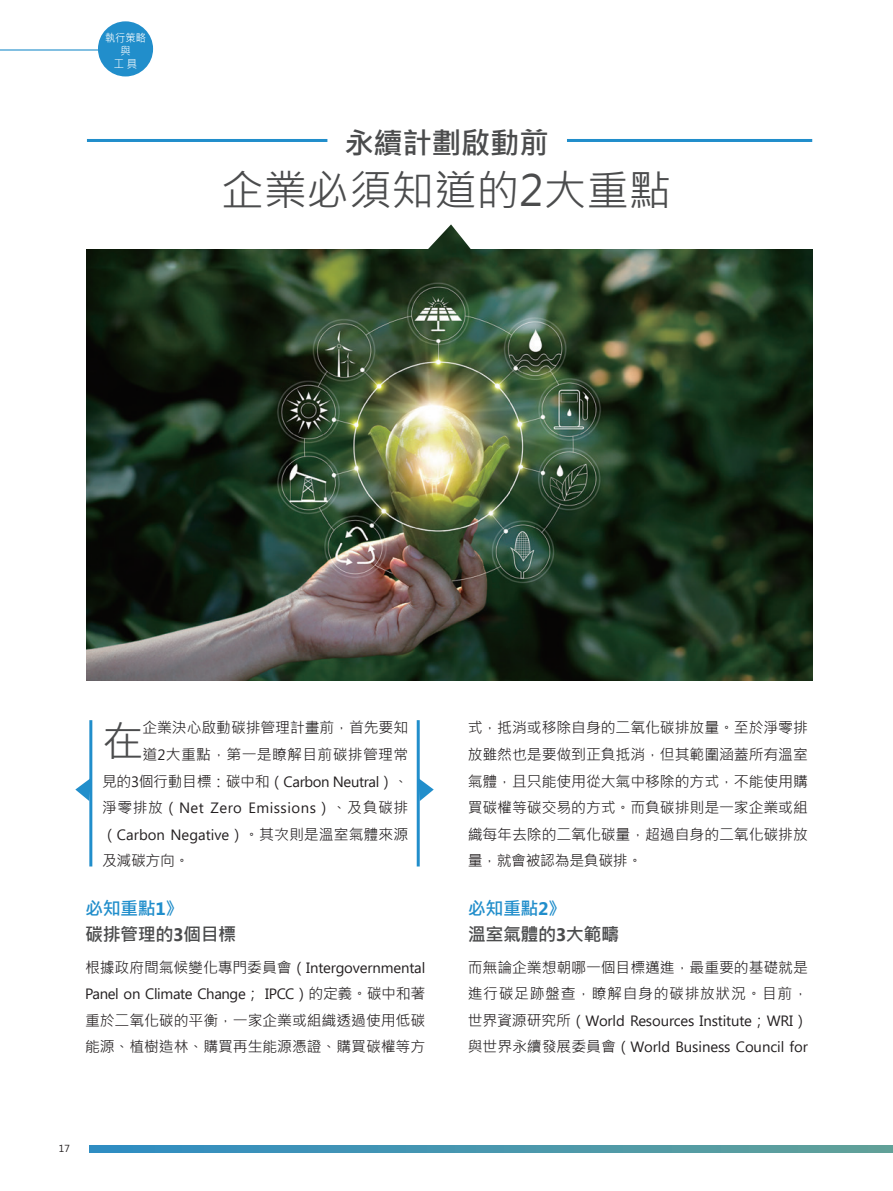
<style>
.page{position:relative;width:893px;height:1191px;background:#fff}
.page>*{position:absolute;margin:0;border:0;box-sizing:border-box;transform-origin:0 0}
.t1{font:42.45px "Microsoft Jheng Hei";color:#4b4c4d}
.t2{font:41.4px "Microsoft Jheng Hei";color:#4b4c4d}
.t3{font:700 29.7px "Microsoft Jheng Hei";letter-spacing:-.02em;color:#4b4c4d}
.t4{font:700 18px/26.5px "Microsoft Jheng Hei";letter-spacing:-.025em;color:#4b4c4d}
.t5{font:14.85px/26.5px "Microsoft Jheng Hei";letter-spacing:-.005em;color:#231f20}
.t6{font:14.85px/26.5px "Segoe UI";letter-spacing:-.01em;color:#231f20}
.t7{font:14.85px/26.5px "Segoe UI";letter-spacing:.02em;color:#231f20}
.t8{font:11.1px/13.4px "Microsoft Jheng Hei";color:#fff;text-align:center;scale:.92 1}
.t9{font:10.2px "Segoe UI";color:#231f20}
.s1{font-family:"Segoe UI"}
.s2{font-family:"Microsoft Jheng Hei"}
.s3{color:#218ecb}
.s4{font-family:"Segoe UI";color:#218ecb}
</style>
<div class="page">
<svg style="left:89px;top:1145px;width:804px;height:8px;background:#4897ad"></svg>
<hr style="left:89px;top:720px;width:3px;height:146px;background:#218ecb">
<svg style="left:75px;top:778px;width:15px;height:23px"></svg>
<hr style="left:417px;top:720px;width:3px;height:146px;background:#218ecb">
<svg style="left:419px;top:778px;width:15px;height:23px"></svg>
<hr style="left:87px;top:139px;width:240px;height:3px;background:#218ecb">
<hr style="left:567px;top:139px;width:245px;height:3px;background:#218ecb">
<div style="left:98px;top:21px;width:55px;height:55px;background:#218ecb;border-radius:50%"></div>
<hr style="left:0;top:49px;width:101px;height:2px;background:#218ecb">
<img style="left:87px;top:250px;width:725px;height:431px">
<img style="left:414px;top:224px;width:69px;height:40px">
<p class="t8" style="left:105px;top:31px;width:46px">執行策略與<br>工 具</p>
<h3 class="t3" style="left:344px;top:125px;width:206px">永續計劃啟動前</h3>
<h1 class="t1" style="left:222px;top:164px;width:451px">企業必須知道的2大重點</h1>
<p class="t5" style="left:102px;top:714px;width:308px;text-align:right">企業決心啟動碳排管理計畫前，首先要知<br>道<span class="s1">2</span>大重點，第一是瞭解目前碳排管理常<br>見的<span class="s1">3</span>個行動目標：碳中和（<span class="s1">Carbon Neutral</span>）、</p>
<p class="t7" style="left:102px;top:794px;width:308px"><span class="s2">淨零排放（</span>Net Zero Emissions<span class="s2">）、及負碳排（</span>Carbon Negative<span class="s2">）。其次則是溫室氣體來源</span></p>
<p class="t5" style="left:102px;top:847px;width:89px">及減碳方向。</p>
<p class="t4" style="left:85px;top:895px;width:153px"><span class="s3">必知重點</span><span class="s4">1</span><span class="s3">》<br></span>碳排管理的<span class="s1">3</span>個目標</p>
<p class="t6" style="left:85px;top:954px;width:342px"><span class="s2">根據政府間氣候變化專門委員會（</span>Intergovernmental<br>Panel on Climate Change<span class="s2">；</span> IPCC<span class="s2">）的定義。碳中和著</span></p>
<p class="t5" style="left:85px;top:1007px;width:342px">重於二氧化碳的平衡，一家企業或組織透過使用低碳能源、植樹造林、購買再生能源憑證、購買碳權等方</p>
<h2 class="t2" style="left:102px;top:716px;width:43px">在</h2>
<p class="t9" style="left:59px;top:1142px;width:13px">17</p>
<p class="t5" style="left:468px;top:714px;width:342px;text-align:justify">式，抵消或移除自身的二氧化碳排放量。至於淨零排放雖然也是要做到正負抵消，但其範圍涵蓋所有溫室氣體，且只能使用從大氣中移除的方式，不能使用購買碳權等碳交易的方式。而負碳排則是一家企業或組織每年去除的二氧化碳量，超過自身的二氧化碳排放量，就會被認為是負碳排。</p>
<p class="t4" style="left:468px;top:895px;width:153px"><span class="s3">必知重點</span><span class="s4">2</span><span class="s3">》<br></span>溫室氣體的<span class="s1">3</span>大範疇</p>
<p class="t5" style="left:468px;top:954px;width:342px">而無論企業想朝哪一個目標邁進，最重要的基礎就是進行碳足跡盤查，瞭解自身的碳排放狀況。目前，</p>
<p class="t6" style="left:468px;top:1007px;width:342px"><span class="s2">世界資源研究所（</span>World Resources Institute<span class="s2">；</span>WRI<span class="s2">）與世界永續發展委員會（</span>World Business Council for</p>
</div>
